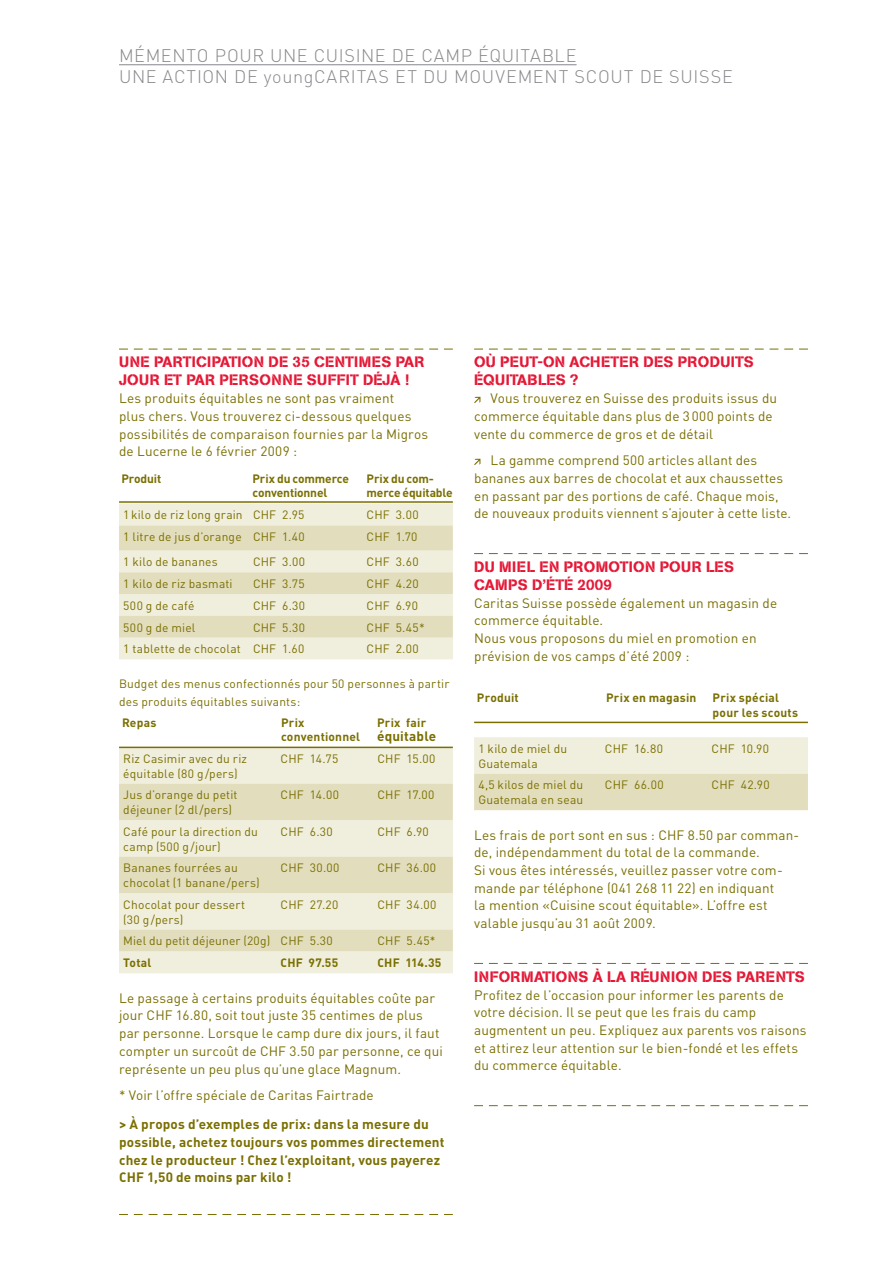
<style>
.page{position:relative;width:893px;height:1263px;background:#fff}
.page>*{position:absolute;margin:0;border:0;box-sizing:border-box;transform-origin:0 0}
.t1{font:300 18px/21px "DIN";letter-spacing:.04em;color:#86888b}
.t2{font:15px/18px "AG Book Stencil";letter-spacing:.02em;color:#e51836}
.t3{font:13.5px/17.7px "DIN";letter-spacing:.01em;color:#7a6f00}
.t4{font:700 13.5px/17.7px "DIN";letter-spacing:.015em;color:#7a6f00}
.t5{font:12px/14.7px "DIN";letter-spacing:.015em;color:#7a6f00}
.t6{font:700 12px/14.7px "DIN";letter-spacing:.015em;color:#7a6f00}
.t7{font:700 12px "DIN";letter-spacing:-.015em;color:#7a6f00}
.t8{font:700 12px "DIN";letter-spacing:-.01em;color:#7a6f00}
</style>
<div class="page">
<svg style="left:119px;top:349px;width:334px;height:1px"></svg>
<div style="left:119px;top:503px;width:334px;height:156px;background:#f0eedc"></div>
<svg style="left:119px;top:525px;width:334px;height:112px"></svg>
<div style="left:119px;top:748px;width:334px;height:225px;background:#f0eedc"></div>
<svg style="left:119px;top:784px;width:334px;height:167px;fill:#e2ddbd"></svg>
<svg style="left:119px;top:1214px;width:334px;height:1px"></svg>
<svg style="left:474px;top:349px;width:334px;height:1px"></svg>
<svg style="left:474px;top:397px;width:6px;height:6px"></svg>
<svg style="left:474px;top:459px;width:6px;height:6px"></svg>
<svg style="left:474px;top:553px;width:334px;height:1px"></svg>
<svg style="left:474px;top:737px;width:334px;height:73px"></svg>
<svg style="left:474px;top:963px;width:334px;height:1px"></svg>
<svg style="left:474px;top:1105px;width:334px;height:1px"></svg>
<hr style="left:119px;top:501px;width:334px;height:2px;background:#7a6f00">
<hr style="left:119px;top:747px;width:334px;height:1px;background:#7a6f00">
<hr style="left:474px;top:722px;width:334px;height:1px;background:#7a6f00">
<hr style="left:119px;top:64px;width:458px;height:1px;background:#86888b">
<h1 class="t1" style="left:119px;top:45px;width:615px">MÉM ENTO POU R U NE CU ISINE DE CAM P ÉQU ITABLE<br>UNE ACTION DE YOUNGCARITAS ET DU MOUVEM ENT SCOUT DE SU ISSE</h1>
<p class="t2" style="left:119px;top:353px;width:307px">UNE PARTICIPATION DE 35 CENTIMES PAR<br>JOUR ET PAR PERSONNE SUFFIT DÉJÀ !</p>
<p class="t3" style="left:119px;top:389px;width:311px">Les produits équitables ne sont pas vraiment<br>plus chers. Vous trouverez ci-dessous quelques possibilités de comparaison fournies par la Migros de Lucerne le 6 février 2009 :</p>
<p class="t7" style="left:121px;top:470px;width:41px">Produit</p>
<p class="t7" style="left:253px;top:470px;width:98px">Prix du commerce</p>
<p class="t8" style="left:367px;top:470px;width:66px">Prix du com-</p>
<p class="t7" style="left:253px;top:485px;width:76px">conventionnel</p>
<p class="t7" style="left:367px;top:485px;width:88px">merce équitable</p>
<p class="t5" style="left:123px;top:507px;width:183px">1kilo de riz long grain CHF 2.95</p>
<p class="t5" style="left:367px;top:507px;width:54px">CHF 3.00</p>
<p class="t5" style="left:123px;top:529px;width:183px">1 litre de jus d’orange CHF 1.40</p>
<p class="t5" style="left:367px;top:529px;width:53px">CHF 1.70</p>
<p class="t5" style="left:123px;top:554px;width:96px">1 kilo de bananes</p>
<p class="t5" style="left:253px;top:554px;width:54px">CHF 3.00</p>
<p class="t5" style="left:367px;top:554px;width:54px">CHF 3.60</p>
<p class="t5" style="left:123px;top:576px;width:111px">1 kilo de riz basmati</p>
<p class="t5" style="left:253px;top:576px;width:53px">CHF 3.75</p>
<p class="t5" style="left:367px;top:576px;width:54px">CHF 4.20</p>
<p class="t5" style="left:123px;top:598px;width:73px">500 g de café</p>
<p class="t5" style="left:253px;top:598px;width:54px">CHF 6.30</p>
<p class="t5" style="left:367px;top:598px;width:53px">CHF 6.90</p>
<p class="t5" style="left:123px;top:620px;width:74px">500 g de miel</p>
<p class="t5" style="left:253px;top:620px;width:54px">CHF 5.30</p>
<p class="t5" style="left:367px;top:620px;width:60px">CHF 5.45*</p>
<p class="t5" style="left:123px;top:641px;width:183px">1 tablette de chocolat CHF 1.60</p>
<p class="t5" style="left:367px;top:641px;width:54px">CHF 2.00</p>
<p class="t5" style="left:119px;top:675px;width:332px;line-height:17.7px">Budget des menus confectionnés pour 50 personnes à partir des produits équitables suivants:</p>
<p class="t6" style="left:122px;top:714px;width:36px">Repas</p>
<p class="t6" style="left:281px;top:714px;width:25px">Prix</p>
<p class="t6" style="left:377px;top:714px;width:51px">Prix fair</p>
<p class="t6" style="left:281px;top:729px;width:81px">conventionnel</p>
<p class="t4" style="left:377px;top:727px;width:61px">équitable</p>
<p class="t5" style="left:123px;top:751px;width:125px">Riz Casimir avec du riz équitable (80 g/pers)</p>
<p class="t5" style="left:281px;top:751px;width:59px">CHF 14.75</p>
<p class="t5" style="left:377px;top:751px;width:60px">CHF 15.00</p>
<p class="t5" style="left:123px;top:787px;width:116px">Jus d’orange du petit déjeuner (2 dl/pers)</p>
<p class="t5" style="left:281px;top:787px;width:60px">CHF 14.00</p>
<p class="t5" style="left:377px;top:787px;width:59px">CHF 17.00</p>
<p class="t5" style="left:123px;top:824px;width:136px">Café pour la direction du camp (500 g/jour)</p>
<p class="t5" style="left:281px;top:824px;width:54px">CHF 6.30</p>
<p class="t5" style="left:377px;top:824px;width:53px">CHF 6.90</p>
<p class="t5" style="left:123px;top:860px;width:138px">Bananes fourrées au chocolat (1 banane/pers)</p>
<p class="t5" style="left:281px;top:860px;width:60px">CHF 30.00</p>
<p class="t5" style="left:377px;top:860px;width:60px">CHF 36.00</p>
<p class="t5" style="left:123px;top:897px;width:123px">Chocolat pour dessert (30 g/pers)</p>
<p class="t5" style="left:281px;top:897px;width:59px">CHF 27.20</p>
<p class="t5" style="left:377px;top:897px;width:61px">CHF 34.00</p>
<p class="t5" style="left:123px;top:933px;width:211px">Miel du petit déjeuner (20g) CHF 5.30</p>
<p class="t5" style="left:377px;top:933px;width:60px">CHF 5.45*</p>
<p class="t6" style="left:123px;top:955px;width:30px">Total</p>
<p class="t6" style="left:281px;top:955px;width:59px">CHF 97.55</p>
<p class="t6" style="left:377px;top:955px;width:66px">CHF 114.35</p>
<p class="t3" style="left:119px;top:989px;width:325px">Le passage à certains produits équitables coûte par jour CHF 16.80, soit tout juste 35 centimes de plus par personne. Lorsque le camp dure dix jours, il faut compter un surcoût de CHF 3.50 par personne, ce qui représente un peu plus qu’une glace Magnum.</p>
<p class="t3" style="left:119px;top:1086px;width:256px">* Voir l’offre spéciale de Caritas Fairtrade</p>
<p class="t4" style="left:119px;top:1115px;width:327px">&gt; À propos d’exemples de prix: dans la mesure du possible, achetez toujours vos pommes directement chez le producteur ! Chez l’exploitant, vous payerez CHF 1,50 de moins par kilo !</p>
<p class="t2" style="left:474px;top:353px;width:281px">OÙ PEUT-ON ACHETER DES PRODUITS<br>ÉQUITABLES ?</p>
<p class="t3" style="left:474px;top:389px;width:304px;text-indent:16px">Vous trouverez en Suisse des produits issus du commerce équitable dans plus de 3000 points de vente du commerce de gros et de détail</p>
<p class="t3" style="left:474px;top:451px;width:319px;text-indent:16px">La gamme comprend 500 articles allant des bananes aux barres de chocolat et aux chaussettes en passant par des portions de café. Chaque mois, de nouveaux produits viennent s’ajouter à cette liste.</p>
<p class="t2" style="left:474px;top:558px;width:261px">DU MIEL EN PROMOTION POUR LES<br>CAMPS D’ÉTÉ 2009</p>
<p class="t3" style="left:474px;top:594px;width:305px">Caritas Suisse possède également un magasin de commerce équitable.<br>Nous vous proposons du miel en promotion en prévision de vos camps d’été 2009 :</p>
<p class="t6" style="left:477px;top:690px;width:43px">Produit</p>
<p class="t6" style="left:606px;top:690px;width:92px">Prix en magasin</p>
<p class="t6" style="left:713px;top:690px;width:87px">Prix spécial pour les scouts</p>
<p class="t5" style="left:478px;top:741px;width:90px">1 kilo de miel du<br>Guatemala</p>
<p class="t5" style="left:605px;top:741px;width:60px">CHF 16.80</p>
<p class="t5" style="left:711px;top:741px;width:59px">CHF 10.90</p>
<p class="t5" style="left:478px;top:777px;width:106px">4,5 kilos de miel du<br>Guatemala en seau</p>
<p class="t5" style="left:605px;top:777px;width:60px">CHF 66.00</p>
<p class="t5" style="left:711px;top:777px;width:60px">CHF 42.90</p>
<p class="t3" style="left:474px;top:826px;width:327px">Les frais de port sont en sus : CHF 8.50 par comman&shy;de, indépendamment du total de la commande.<br>Si vous êtes intéressés, veuillez passer votre com&shy;mande par téléphone (041 268 11 22) en indiquant<br>la mention «Cuisine scout équitable». L’offre est valable jusqu’au 31 août 2009.</p>
<p class="t2" style="left:474px;top:967px;width:332px">INFORMATIONS À LA RÉUNION DES PARENTS</p>
<p class="t3" style="left:474px;top:985px;width:334px">Profitez de l’occasion pour informer les parents de votre décision. Il se peut que les frais du camp augmentent un peu. Expliquez aux parents vos raisons et attirez leur attention sur le bien-fondé et les effets du commerce équitable.</p>
</div>
